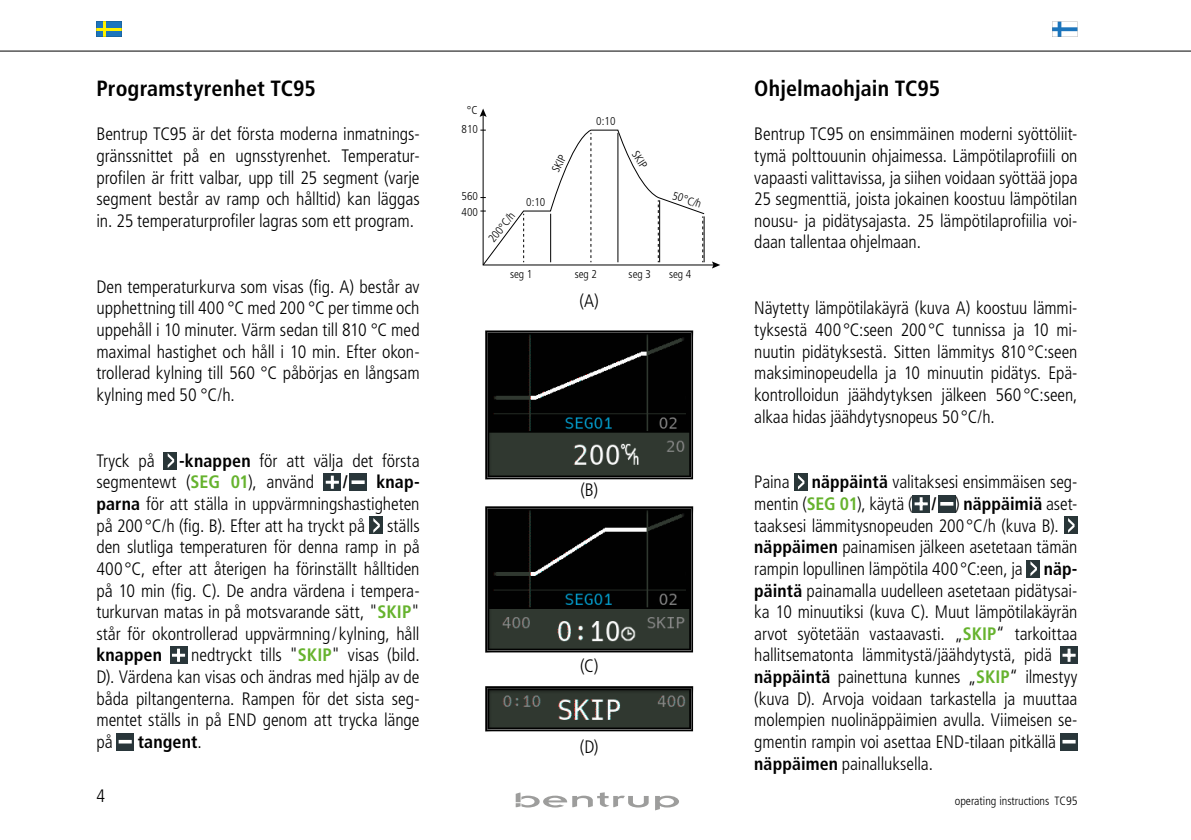
<style>
.page{position:relative;width:1191px;height:840px;background:#fff}
.page>*{position:absolute;margin:0;border:0;box-sizing:border-box;transform-origin:0 0}
.t1{font:700 condensed 22px "Frutiger LT Pro";letter-spacing:.005em;color:#000}
.t2{font:300 condensed 18px/21.6px "Frutiger LT Pro";letter-spacing:-.005em;color:#000;text-align:justify}
.t3{font:700 condensed 18px "Frutiger LT Pro";letter-spacing:.005em;color:#000}
.t4{font:300 condensed 12px "Frutiger LT Pro";color:#000}
.t5{font:300 condensed 11.4px "Frutiger LT Pro";color:#000}
.s1{font-weight:700}
.s2{font-weight:700;color:#66b32e}
.s3{font-weight:300}
</style>
<div class="page">
<hr style="left:0;top:51px;width:1191px;height:1px;background:#000">
<svg style="left:655px;top:795px;width:24px;height:15px"></svg>
<svg style="left:515px;top:792px;width:133px;height:15px"></svg>
<svg style="left:1052px;top:22px;width:25px;height:15px"></svg>
<svg style="left:96px;top:22px;width:26px;height:15px"></svg>
<div style="left:164px;top:452px;width:13px;height:17px;background:#293638"></div>
<svg style="left:168px;top:453px;width:6px;height:14px"></svg>
<div style="left:324px;top:473px;width:17px;height:17px;background:#29363a"></div>
<svg style="left:325px;top:475px;width:14px;height:14px"></svg>
<div style="left:349px;top:473px;width:17px;height:17px;background:#29363a"></div>
<div style="left:351px;top:480px;width:14px;height:3px;border:1px solid #fff"></div>
<div style="left:369px;top:516px;width:14px;height:17px;background:#293638"></div>
<svg style="left:373px;top:518px;width:7px;height:14px"></svg>
<div style="left:170px;top:646px;width:17px;height:17px;background:#29363a"></div>
<svg style="left:172px;top:648px;width:14px;height:14px"></svg>
<div style="left:117px;top:732px;width:17px;height:17px;background:#29363a"></div>
<div style="left:119px;top:739px;width:13px;height:4px;border:1px solid #fff"></div>
<div style="left:794px;top:473px;width:13px;height:17px;background:#293638"></div>
<svg style="left:798px;top:475px;width:6px;height:14px"></svg>
<div style="left:912px;top:495px;width:17px;height:17px;background:#29363a"></div>
<svg style="left:914px;top:497px;width:14px;height:13px"></svg>
<div style="left:938px;top:495px;width:17px;height:17px;background:#29363a"></div>
<div style="left:940px;top:501px;width:13px;height:4px;border:1px solid #fff"></div>
<div style="left:1064px;top:516px;width:13px;height:17px;background:#293638"></div>
<svg style="left:1068px;top:518px;width:6px;height:14px"></svg>
<div style="left:1026px;top:560px;width:14px;height:17px;background:#293638"></div>
<svg style="left:1030px;top:561px;width:7px;height:14px"></svg>
<div style="left:1060px;top:646px;width:17px;height:17px;background:#29363a"></div>
<svg style="left:1062px;top:648px;width:14px;height:14px"></svg>
<div style="left:1060px;top:732px;width:17px;height:17px;background:#29363a"></div>
<div style="left:1062px;top:739px;width:13px;height:4px;border:1px solid #fff"></div>
<div style="left:485px;top:329px;width:210px;height:152px;background:#000;opacity:.75"></div>
<div style="left:485px;top:505px;width:210px;height:148px;background:#000;opacity:.75"></div>
<div style="left:485px;top:682px;width:210px;height:50px;background:#000;opacity:.75"></div>
<svg style="left:479px;top:108px;width:241px;height:160px"></svg>
<p class="t1" style="left:96px;top:75px;width:221px">Programstyrenhet TC95</p>
<p class="t2" style="left:96px;top:123px;width:325px">Bentrup TC95 är det första moderna inmatnings&shy;gränssnittet på en ugnsstyrenhet. Temperatur&shy;profilen är fritt valbar, upp till 25 segment (varje segment består av ramp och hålltid) kan läggas in. 25 temperaturprofiler lagras som ett program.</p>
<p class="t2" style="left:96px;top:276px;width:325px">Den temperaturkurva som visas (fig. A) består av upphettning till 400 °C med 200 °C per timme och uppehåll i 10 minuter. Värm sedan till 810 °C med maximal hastighet och håll i 10 min. Efter okon&shy;trollerad kylning till 560 °C påbörjas en långsam kylning med 50 °C/h.</p>
<p class="t2" style="left:96px;top:449px;width:325px;text-indent:83px"><span class="s1">-knappen</span> för att välja det första segmentewt (<span class="s2">SEG 01</span>), använd</p>
<p class="t2" style="left:96px;top:449px;width:60px">Tryck på</p>
<p class="t2" style="left:96px;top:471px;width:325px;text-indent:280px"><span class="s1">knap&shy;parna</span> för att ställa in uppvärmningshastigheten på 200°C/h (fig. B). Efter att ha tryckt på ställs den slutliga temperaturen för denna ramp in på 400°C, efter att återigen ha förinställt hålltiden på 10 min (fig. C). De andra värdena i tempera&shy;turkurvan matas in på motsvarande sätt, "<span class="s2">SKIP</span>" står för okontrollerad uppvärmning/kylning, håll</p>
<p class="t3" style="left:96px;top:644px;width:67px">knappen</p>
<p class="t3" style="left:343px;top:471px;width:7px">/</p>
<p class="t2" style="left:96px;top:644px;width:325px;text-indent:95px">nedtryckt tills "<span class="s2">SKIP</span>" visas (bild.<br>D). Värdena kan visas och ändras med hjälp av de båda piltangenterna. Rampen för det sista seg&shy;mentet ställs in på END genom att trycka länge på</p>
<p class="t3" style="left:138px;top:730px;width:66px">tangent<span class="s3">.</span></p>
<p class="t5" style="left:467px;top:103px;width:12px">°C</p>
<p class="t5" style="left:461px;top:122px;width:18px">810</p>
<p class="t5" style="left:461px;top:190px;width:18px">560</p>
<p class="t5" style="left:461px;top:205px;width:18px">400</p>
<p class="t5" style="left:486px;top:237px;width:37px;rotate:-52deg">200°C/h</p>
<p class="t5" style="left:596px;top:114px;width:21px">0:10</p>
<p class="t5" style="left:549px;top:169px;width:20px;rotate:-64deg">SKIP</p>
<p class="t5" style="left:640px;top:149px;width:20px;rotate:57deg">SKIP</p>
<p class="t5" style="left:526px;top:195px;width:21px">0:10</p>
<p class="t5" style="left:675px;top:188px;width:31px;rotate:19deg">50°C/h</p>
<p class="t5" style="left:510px;top:268px;width:24px">seg 1</p>
<p class="t5" style="left:575px;top:268px;width:24px">seg 2</p>
<p class="t5" style="left:628px;top:268px;width:24px">seg 3</p>
<p class="t5" style="left:669px;top:268px;width:24px">seg 4</p>
<p class="t2" style="left:579px;top:289px;width:21px">(A)</p>
<p class="t2" style="left:580px;top:479px;width:19px">(B)</p>
<p class="t2" style="left:580px;top:655px;width:20px">(C)</p>
<p class="t2" style="left:580px;top:735px;width:20px">(D)</p>
<p class="t1" style="left:754px;top:75px;width:187px">Ohjelmaohjain TC95</p>
<p class="t2" style="left:754px;top:123px;width:325px">Bentrup TC95 on ensimmäinen moderni syöttöliit&shy;tymä polttouunin ohjaimessa. Lämpötilaprofiili on vapaasti valittavissa, ja siihen voidaan syöttää jopa 25 segmenttiä, joista jokainen koostuu lämpötilan nousu- ja pidätysajasta. 25 lämpötilaprofiilia voi&shy;daan tallentaa ohjelmaan.</p>
<p class="t2" style="left:754px;top:297px;width:325px">Näytetty lämpötilakäyrä (kuva A) koostuu lämmi&shy;tyksestä 400°C:seen 200°C tunnissa ja 10 mi&shy;nuutin pidätyksestä. Sitten lämmitys 810°C:seen maksiminopeudella ja 10 minuutin pidätys. Epä&shy;kontrolloidun jäähdytyksen jälkeen 560°C:seen, alkaa hidas jäähdytysnopeus 50°C/h.</p>
<p class="t2" style="left:754px;top:471px;width:325px;text-align:left">Paina <span class="s1">näppäintä</span> valitaksesi ensimmäisen seg&shy;mentin (<span class="s2">SEG 01</span>), käytä ( <span class="s1">/</span> ) <span class="s1">näppäimiä</span> aset&shy;taaksesi lämmitysnopeuden 200°C/h (kuva B). <span class="s1">näppäimen</span> painamisen jälkeen asetetaan tämän rampin lopullinen lämpötila 400°C:een, ja <span class="s1">näp&shy;päintä</span> painamalla uudelleen asetetaan pidätysai&shy;ka 10 minuutiksi (kuva C). Muut lämpötilakäyrän arvot syötetään vastaavasti. „<span class="s2">SKIP</span>“ tarkoittaa hallitsematonta lämmitystä/jäähdytystä, pidä <span class="s1">näppäintä</span> painettuna kunnes „<span class="s2">SKIP</span>“ ilmestyy (kuva D). Arvoja voidaan tarkastella ja muuttaa molempien nuolinäppäimien avulla. Viimeisen se&shy;gmentin rampin voi asettaa END-tilaan pitkällä <span class="s1">näppäimen</span> painalluksella.</p>
<p class="t2" style="left:96px;top:785px;width:10px">4</p>
<p class="t4" style="left:955px;top:793px;width:124px">operating instructions TC95</p>
</div>
